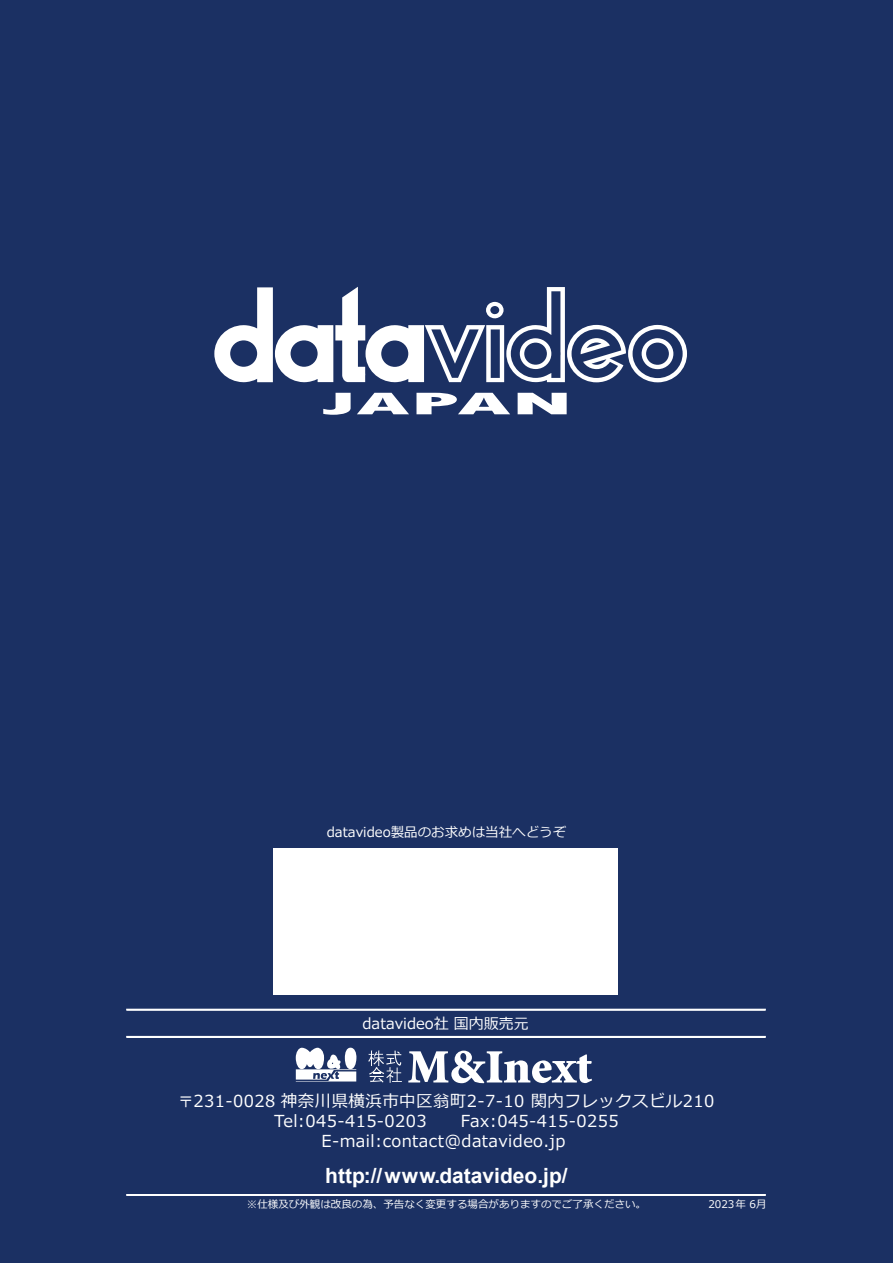
<style>
.page{position:relative;width:893px;height:1263px;background:#1b3063}
.page>*{position:absolute;margin:0;border:0;box-sizing:border-box;transform-origin:0 0}
.t1{font:700 21px "Arial";color:#fff}
.t2{font:16.5px/19.8px "Meiryo";letter-spacing:.025em;color:#fff;text-align:center}
.t3{font:15px "Meiryo";color:#fff}
.t4{font:13.5px "Meiryo";color:#fff}
.t5{font:10.5px "Meiryo";color:#fff}
.s1{font-size:15px}
</style>
<div class="page">
<svg style="left:214px;top:287px;width:473px;height:95px"></svg>
<svg style="left:323px;top:393px;width:28px;height:22px"></svg>
<svg style="left:357px;top:393px;width:52px;height:21px"></svg>
<svg style="left:416px;top:393px;width:94px;height:21px"></svg>
<svg style="left:518px;top:393px;width:49px;height:21px"></svg>
<div style="left:126px;top:1036px;width:640px;height:2px;border:2px solid #fff"></div>
<div style="left:126px;top:1194px;width:640px;height:2px;border:2px solid #fff"></div>
<div style="left:126px;top:1009px;width:640px;height:1px;border:2px solid #fff"></div>
<div style="left:273px;top:848px;width:345px;height:146px;background:#fff"></div>
<svg style="left:296px;top:1047px;width:60px;height:34px"></svg>
<svg style="left:368px;top:1050px;width:34px;height:33px"></svg>
<svg style="left:408px;top:1050px;width:184px;height:33px"></svg>
<p class="t4" style="left:327px;top:823px;width:241px">datavideo製品のお求めは当社へどうぞ</p>
<p class="t3" style="left:363px;top:1013px;width:168px">datavideo社 国内販売元</p>
<p class="t2" style="left:179px;top:1092px;width:537px"><span class="s1">〒</span>231-0028 神奈川県横浜市中区翁町2-7-10 関内フレックスビル210<br>Tel:045-415-0203　　Fax:045-415-0255<br>E-mail:contact@datavideo.jp</p>
<p class="t1" style="left:325px;top:1160px;width:244px">http://www.datavideo.jp/</p>
<p class="t5" style="left:247px;top:1197px;width:400px">※仕様及び外観は改良の為、予告なく変更する場合がありますのでご了承ください。</p>
<p class="t5" style="left:708px;top:1197px;width:60px">2023年 6月</p>
</div>
